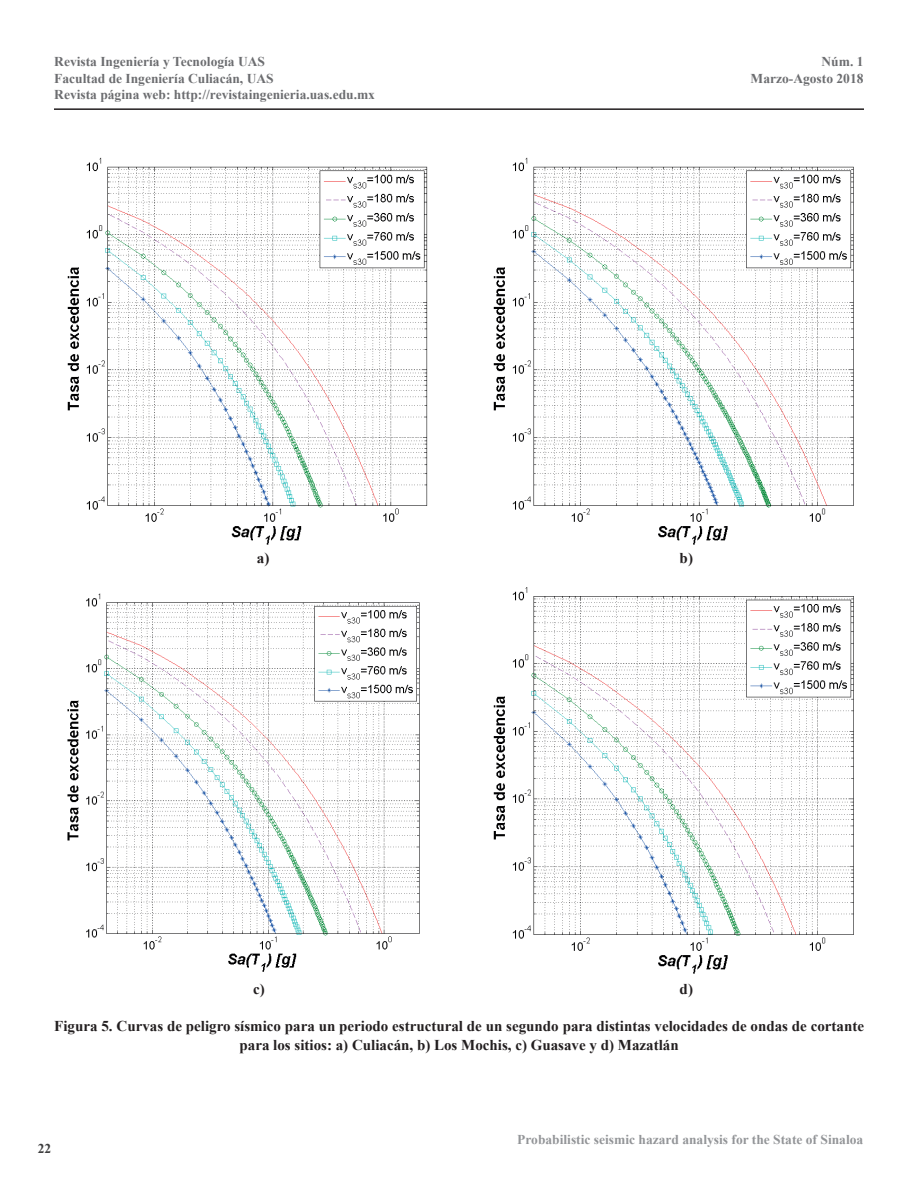
<style>
.page{position:relative;width:918px;height:1188px;background:#fff}
.page>*{position:absolute;margin:0;border:0;box-sizing:border-box;transform-origin:0 0}
.t1{font:700 15.15px "Times New Roman";color:#231f20}
.t2{font:700 15px/18.8px "Times New Roman";color:#231f20;text-align:center}
.t3{font:700 13.5px/16.2px "Times New Roman";color:#6c6d70}
.t4{font:700 13.5px "Times New Roman";color:#939598}
.t5{font:700 13.5px "Times New Roman";color:#3e3e3f}
</style>
<div class="page">
<hr style="left:54px;top:108px;width:810px;height:2px;background:#231f20">
<img style="left:67px;top:157px;width:361px;height:388px">
<img style="left:493px;top:157px;width:361px;height:388px">
<img style="left:67px;top:593px;width:353px;height:379px">
<img style="left:493px;top:587px;width:361px;height:387px">
<p class="t3" style="left:54px;top:53px;width:322px">Revista Ingeniería y Tecnología UAS<br>Facultad de Ingeniería Culiacán, UAS<br>Revista página web: http://revistaingenieria.uas.edu.mx</p>
<p class="t3" style="left:751px;top:53px;width:114px;text-align:right">Núm. 1<br>Marzo-Agosto 2018</p>
<p class="t1" style="left:257px;top:547px;width:14px">a)</p>
<p class="t2" style="left:680px;top:548px;width:15px">b)</p>
<p class="t2" style="left:253px;top:979px;width:13px">c)</p>
<p class="t2" style="left:680px;top:979px;width:15px">d)</p>
<p class="t2" style="left:54px;top:1016px;width:811px">Figura 5. Curvas de peligro sísmico para un periodo estructural de un segundo para distintas velocidades de ondas de cortante para los sitios: a) Culiacán, b) Los Mochis, c) Guasave y d) Mazatlán</p>
<p class="t5" style="left:38px;top:1139px;width:15px">22</p>
<p class="t4" style="left:517px;top:1130px;width:348px">Probabilistic seismic hazard analysis for the State of Sinaloa</p>
</div>
